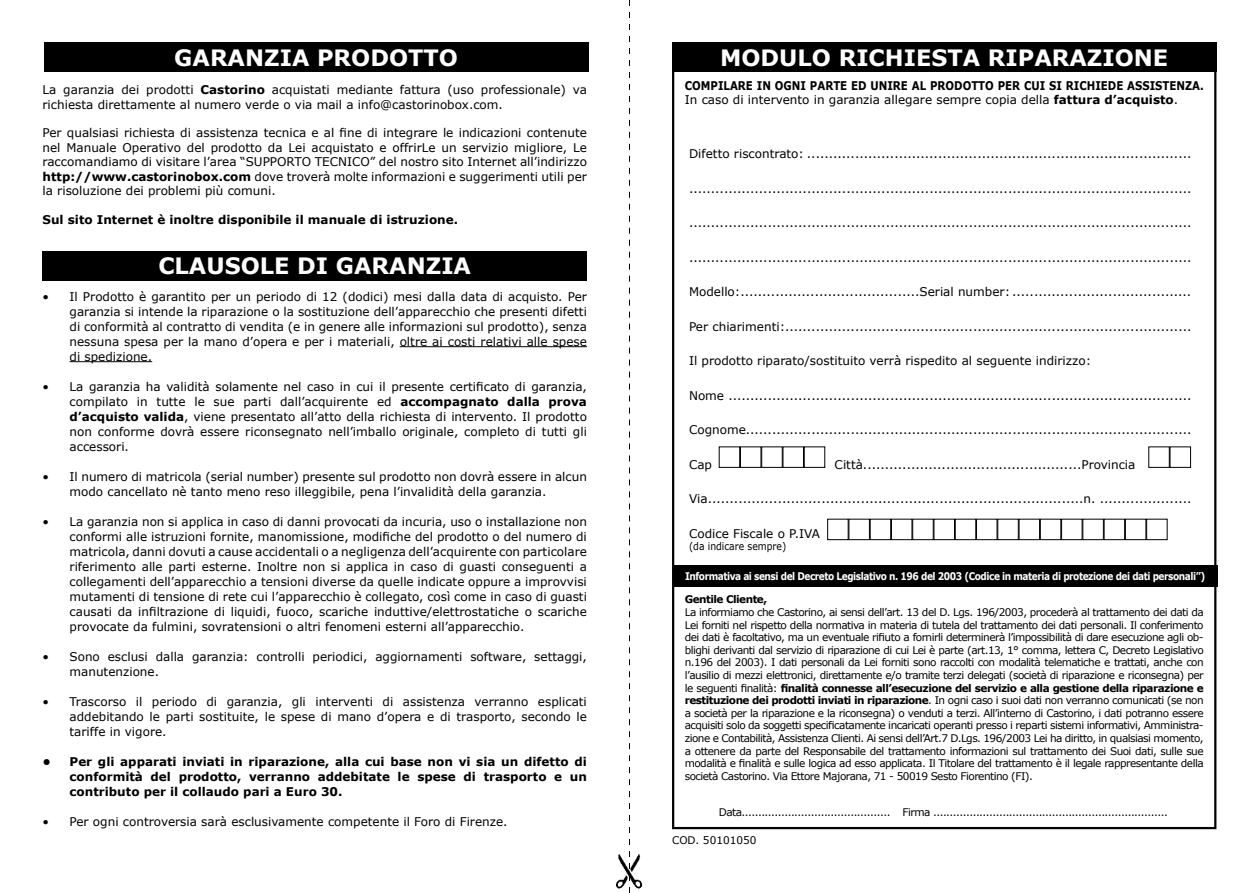
<style>
.page{position:relative;width:1259px;height:893px;background:#fff}
.page>*{position:absolute;margin:0;border:0;box-sizing:border-box;transform-origin:0 0}
.t1{font:700 22.5px "Verdana";color:#fff}
.t2{font:12px/15px "Verdana";color:#000;text-align:justify}
.t3{font:700 12px/15px "Verdana";color:#000;text-align:justify}
.t4{font:700 12px/14.4px "Verdana";color:#000;scale:.85 1}
.t5{font:10.5px/12.6px "Verdana";letter-spacing:-.05em;color:#000;text-align:justify}
.t6{font:700 10.5px "Verdana";letter-spacing:-.05em;color:#fff;scale:.86 1}
.t7{font:10.5px "Verdana";color:#000;scale:.88 1}
.t8{font:700 10.5px "Verdana";letter-spacing:-.05em;color:#000}
.t9{font:10.5px "Verdana";color:#000}
.s1{font-weight:700}
.s2{font-weight:400}
</style>
<div class="page">
<hr style="left:400px;top:346px;width:187px;height:1px;background:#000">
<hr style="left:70px;top:361px;width:82px;height:1px;background:#000">
<div style="left:672px;top:43px;width:544px;height:29px;background:#000"></div>
<div style="left:719px;top:446px;width:21px;height:22px;border:1px solid #000"></div>
<div style="left:740px;top:446px;width:21px;height:22px;border:1px solid #000"></div>
<div style="left:761px;top:446px;width:21px;height:22px;border:1px solid #000"></div>
<div style="left:782px;top:446px;width:22px;height:22px;border:1px solid #000"></div>
<div style="left:804px;top:446px;width:21px;height:22px;border:1px solid #000"></div>
<div style="left:1169px;top:446px;width:22px;height:22px;border:1px solid #000"></div>
<div style="left:827px;top:519px;width:21px;height:21px;border:1px solid #000"></div>
<div style="left:848px;top:519px;width:22px;height:21px;border:1px solid #000"></div>
<div style="left:870px;top:519px;width:21px;height:21px;border:1px solid #000"></div>
<div style="left:891px;top:519px;width:21px;height:21px;border:1px solid #000"></div>
<div style="left:912px;top:519px;width:21px;height:21px;border:1px solid #000"></div>
<div style="left:933px;top:519px;width:22px;height:21px;border:1px solid #000"></div>
<div style="left:955px;top:519px;width:21px;height:21px;border:1px solid #000"></div>
<div style="left:976px;top:519px;width:21px;height:21px;border:1px solid #000"></div>
<div style="left:997px;top:519px;width:21px;height:21px;border:1px solid #000"></div>
<div style="left:1018px;top:519px;width:22px;height:21px;border:1px solid #000"></div>
<div style="left:1040px;top:519px;width:21px;height:21px;border:1px solid #000"></div>
<div style="left:1061px;top:519px;width:21px;height:21px;border:1px solid #000"></div>
<div style="left:1082px;top:519px;width:21px;height:21px;border:1px solid #000"></div>
<div style="left:1103px;top:519px;width:22px;height:21px;border:1px solid #000"></div>
<div style="left:1125px;top:519px;width:21px;height:21px;border:1px solid #000"></div>
<div style="left:1146px;top:519px;width:21px;height:21px;border:1px solid #000"></div>
<div style="left:673px;top:566px;width:544px;height:21px;background:#000"></div>
<div style="left:43px;top:251px;width:544px;height:30px;background:#000"></div>
<div style="left:44px;top:43px;width:544px;height:29px;background:#000"></div>
<svg style="left:629px;top:0;width:1px;height:893px"></svg>
<img style="left:616px;top:853px;width:27px;height:38px">
<h1 class="t1" style="left:174px;top:44px;width:285px">GARANZIA PRODOTTO</h1>
<p class="t2" style="left:43px;top:82px;width:546px;line-height:14.4px">La garanzia dei prodotti <span class="s1">Castorino</span> acquistati mediante fattura (uso professionale) va richiesta direttamente al numero verde o via mail a info@castorinobox.com.</p>
<p class="t2" style="left:43px;top:125px;width:546px;line-height:14.4px">Per qualsiasi richiesta di assistenza tecnica e al fine di integrare le indicazioni contenute nel Manuale Operativo del prodotto da Lei acquistato e offrirLe un servizio migliore, Le raccomandiamo di visitare l’area “SUPPORTO TECNICO” del nostro sito Internet all’indirizzo <span class="s1">http://www.castorinobox.com</span> dove troverà molte informazioni e suggerimenti utili per la risoluzione dei problemi più comuni.</p>
<p class="t3" style="left:43px;top:212px;width:417px">Sul sito Internet è inoltre disponibile il manuale di istruzione.</p>
<h1 class="t1" style="left:158px;top:252px;width:314px">CLAUSOLE DI GARANZIA</h1>
<p class="t2" style="left:70px;top:288px;width:519px;text-indent:-27px">• Il Prodotto è garantito per un periodo di 12 (dodici) mesi dalla data di acquisto. Per garanzia si intende la riparazione o la sostituzione dell’apparecchio che presenti difetti di conformità al contratto di vendita (e in genere alle informazioni sul prodotto), senza nessuna spesa per la mano d’opera e per i materiali, oltre ai costi relativi alle spese di spedizione.</p>
<p class="t2" style="left:70px;top:378px;width:519px;text-indent:-27px">• La garanzia ha validità solamente nel caso in cui il presente certificato di garanzia, compilato in tutte le sue parti dall’acquirente ed <span class="s1">accompagnato dalla prova d’acquisto valida</span>, viene presentato all’atto della richiesta di intervento. Il prodotto non conforme dovrà essere riconsegnato nell’imballo originale, completo di tutti gli accessori.</p>
<p class="t2" style="left:70px;top:468px;width:519px;text-indent:-27px">• Il numero di matricola (serial number) presente sul prodotto non dovrà essere in alcun modo cancellato nè tanto meno reso illeggibile, pena l’invalidità della garanzia.</p>
<p class="t2" style="left:70px;top:513px;width:519px;text-indent:-27px">• La garanzia non si applica in caso di danni provocati da incuria, uso o installazione non conformi alle istruzioni fornite, manomissione, modifiche del prodotto o del numero di matricola, danni dovuti a cause accidentali o a negligenza dell’acquirente con particolare riferimento alle parti esterne. Inoltre non si applica in caso di guasti conseguenti a collegamenti dell’apparecchio a tensioni diverse da quelle indicate oppure a improvvisi mutamenti di tensione di rete cui l’apparecchio è collegato, così come in caso di guasti causati da infiltrazione di liquidi, fuoco, scariche induttive/elettrostatiche o scariche provocate da fulmini, sovratensioni o altri fenomeni esterni all’apparecchio.</p>
<p class="t2" style="left:70px;top:648px;width:519px;text-indent:-27px">• Sono esclusi dalla garanzia: controlli periodici, aggiornamenti software, settaggi, manutenzione.</p>
<p class="t2" style="left:70px;top:693px;width:519px;text-indent:-27px">• Trascorso il periodo di garanzia, gli interventi di assistenza verranno esplicati addebitando le parti sostituite, le spese di mano d’opera e di trasporto, secondo le tariffe in vigore.</p>
<p class="t3" style="left:70px;top:753px;width:519px;text-indent:-27px">• Per gli apparati inviati in riparazione, alla cui base non vi sia un difetto di conformità del prodotto, verranno addebitate le spese di trasporto e un contributo per il collaudo pari a Euro 30.</p>
<p class="t2" style="left:43px;top:813px;width:466px">• Per ogni controversia sarà esclusivamente competente il Foro di Firenze.</p>
<h1 class="t1" style="left:720px;top:44px;width:449px">MODULO RICHIESTA RIPARAZIONE</h1>
<p class="t4" style="left:685px;top:78px;width:612px">COMPILARE IN OGNI PARTE ED UNIRE AL PRODOTTO PER CUI SI RICHIEDE ASSISTENZA.<br><span class="s2">In caso di intervento in garanzia allegare sempre copia della</span> fattura d’acquisto<span class="s2">.</span></p>
<p class="t2" style="left:689px;top:146px;width:504px">Difetto riscontrato: ........................................................................................</p>
<p class="t2" style="left:689px;top:180px;width:504px">...................................................................................................................</p>
<p class="t2" style="left:689px;top:215px;width:504px">...................................................................................................................</p>
<p class="t2" style="left:689px;top:249px;width:504px">...................................................................................................................</p>
<p class="t2" style="left:689px;top:284px;width:504px">Modello:.........................................Serial number: .........................................</p>
<p class="t2" style="left:689px;top:318px;width:504px">Per chiarimenti:.............................................................................................</p>
<p class="t2" style="left:689px;top:353px;width:403px">Il prodotto riparato/sostituito verrà rispedito al seguente indirizzo:</p>
<p class="t2" style="left:689px;top:387px;width:504px">Nome ..........................................................................................................</p>
<p class="t2" style="left:689px;top:422px;width:504px">Cognome......................................................................................................</p>
<p class="t2" style="left:689px;top:456px;width:25px">Cap</p>
<p class="t2" style="left:834px;top:456px;width:302px">Città..................................................Provincia</p>
<p class="t2" style="left:689px;top:491px;width:504px">Via......................................................................................n. .....................</p>
<p class="t2" style="left:689px;top:525px;width:133px">Codice Fiscale o P.IVA</p>
<p class="t7" style="left:689px;top:540px;width:112px">(da indicare sempre)</p>
<p class="t6" style="left:685px;top:570px;width:606px">Informativa ai sensi del Decreto Legislativo n. 196 del 2003 (Codice in materia di protezione dei dati personali”)</p>
<p class="t8" style="left:685px;top:593px;width:84px">Gentile Cliente,</p>
<p class="t5" style="left:685px;top:605px;width:520px">La informiamo che Castorino, ai sensi dell’art. 13 del D. Lgs. 196/2003, procederà al trattamento dei dati da Lei forniti nel rispetto della normativa in materia di tutela del trattamento dei dati personali. Il conferimento dei dati è facoltativo, ma un eventuale rifiuto a fornirli determinerà l’impossibilità di dare esecuzione agli ob&shy;blighi derivanti dal servizio di riparazione di cui Lei è parte (art.13, 1° comma, lettera C, Decreto Legislativo n.196 del 2003). I dati personali da Lei forniti sono raccolti con modalità telematiche e trattati, anche con l’ausilio di mezzi elettronici, direttamente e/o tramite terzi delegati (società di riparazione e riconsegna) per le seguenti finalità: <span class="s1">finalità connesse all’esecuzione del servizio e alla gestione della riparazione e restituzione dei prodotti inviati in riparazione</span>. In ogni caso i suoi dati non verranno comunicati (se non a società per la riparazione e la riconsegna) o venduti a terzi. All’interno di Castorino, i dati potranno essere acquisiti solo da soggetti specificatamente incaricati operanti presso i reparti sistemi informativi, Amministra&shy;zione e Contabilità, Assistenza Clienti. Ai sensi dell’Art.7 D.Lgs. 196/2003 Lei ha diritto, in qualsiasi momento, a ottenere da parte del Responsabile del trattamento informazioni sul trattamento dei Suoi dati, sulle sue modalità e finalità e sulle logica ad esso applicata. Il Titolare del trattamento è il legale rappresentante della società Castorino. Via Ettore Majorana, 71 - 50019 Sesto Fiorentino (FI).</p>
<p class="t5" style="left:719px;top:805px;width:450px">Data............................................. Firma .......................................................................</p>
<p class="t9" style="left:672px;top:833px;width:86px">COD. 50101050</p>
</div>
